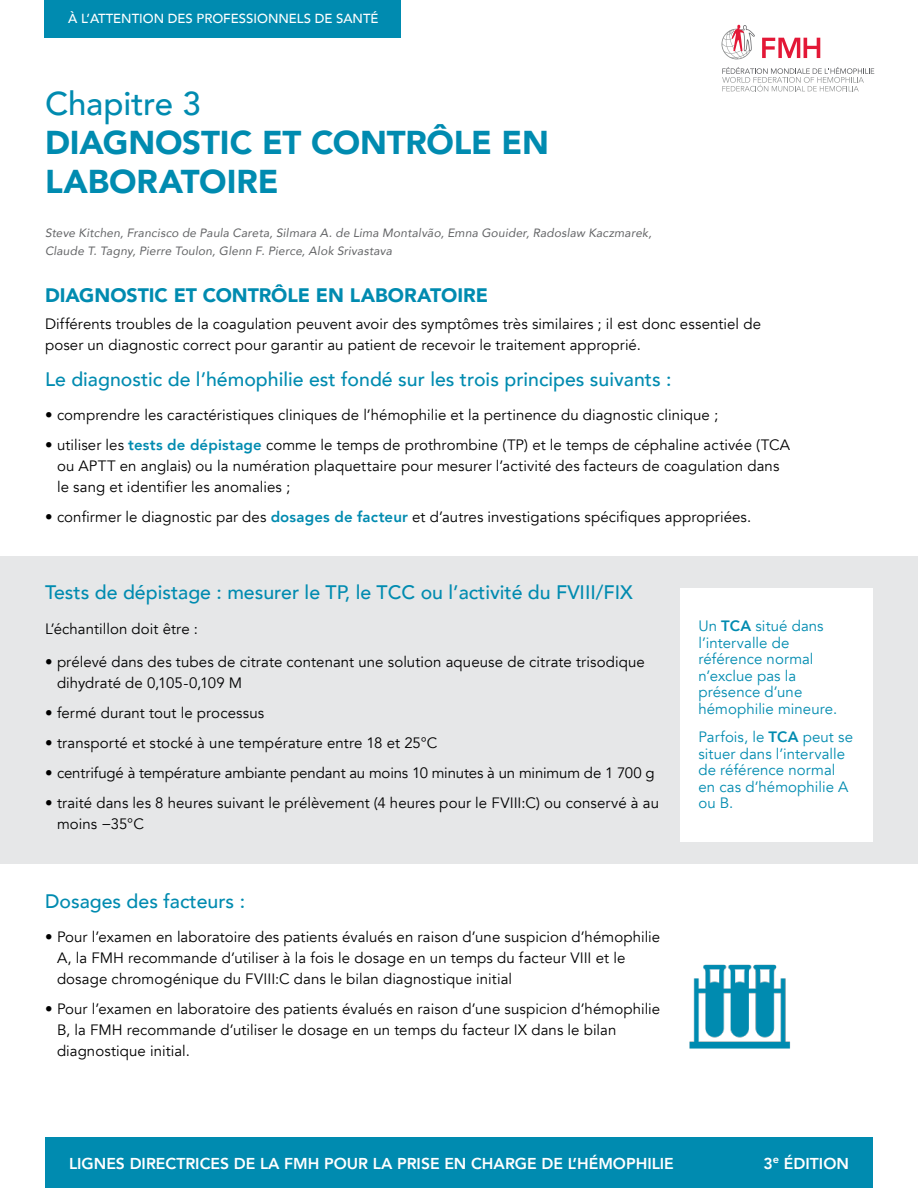
<style>
.page{position:relative;width:918px;height:1188px;background:#fff}
.page>*{position:absolute;margin:0;border:0;box-sizing:border-box;transform-origin:0 0}
.Chapter{font:900 33px/39px "Avenir";letter-spacing:-.005em;color:#008bb0}
.Chapter-2{font:500 33px "Avenir";letter-spacing:-.005em;color:#008bb0}
.Sous-titre{font:500 19.5px "Avenir";color:#008bb0}
.Titre{font:900 19.5px "Avenir";color:#008bb0}
.t1{font:800 15.75px "Avenir";color:#fff}
.Texte{font:15px/21px "Avenir";letter-spacing:.005em;color:#000}
.Texte-2{font:15px/16.5px "Avenir";letter-spacing:.005em;color:#008bb0}
.t2{font:500 13.2px "Avenir";color:#fff}
.Auteurs{font:italic 12px/18px "Avenir";letter-spacing:.015em;color:#636466}
.s1{font-weight:800;color:#008bb0}
.s2{font-weight:800}
</style>
<div class="page">
<div style="left:0;top:557px;width:918px;height:307px;background:#e6e7e8"></div>
<svg style="left:721px;top:24px;width:34px;height:35px"></svg>
<svg style="left:762px;top:38px;width:58px;height:20px"></svg>
<svg style="left:722px;top:67px;width:152px;height:25px"></svg>
<div style="left:45px;top:1137px;width:828px;height:51px;background:#008bb0"></div>
<div style="left:44px;top:0;width:356px;height:38px;background:#008bb0"></div>
<img style="left:689px;top:964px;width:102px;height:85px">
<div style="left:680px;top:588px;width:193px;height:254px;background:#fff"></div>
<p class="t2" style="left:68px;top:7px;width:312px">À L’ATTENTION DES PROFESSIONNELS DE SANTÉ</p>
<p class="Chapter-2" style="left:45px;top:75px;width:157px">Chapitre 3</p>
<p class="Chapter" style="left:45px;top:122px;width:506px">DIAGNOSTIC ET CONTRÔLE EN<br>LABORATOIRE</p>
<p class="Auteurs" style="left:45px;top:223px;width:608px">Steve Kitchen, Francisco de Paula Careta, Silmara A. de Lima Montalvão, Emna Gouider, Radoslaw Kaczmarek,<br>Claude T. Tagny, Pierre Toulon, Glenn F. Pierce, Alok Srivastava</p>
<p class="Titre" style="left:45px;top:278px;width:445px">DIAGNOSTIC ET CONTRÔLE EN LABORATOIRE</p>
<p class="Texte" style="left:45px;top:313px;width:718px">Différents troubles de la coagulation peuvent avoir des symptômes très similaires ; il est donc essentiel de poser un diagnostic correct pour garantir au patient de recevoir le traitement approprié.</p>
<p class="Sous-titre" style="left:45px;top:362px;width:628px">Le diagnostic de l’hémophilie est fondé sur les trois principes suivants :</p>
<p class="Texte" style="left:45px;top:405px;width:675px">• comprendre les caractéristiques cliniques de l’hémophilie et la pertinence du diagnostic clinique ;</p>
<p class="Texte" style="left:57px;top:435px;width:735px;text-indent:-12px">• utiliser les <span class="s1">tests de dépistage</span> comme le temps de prothrombine (TP) et le temps de céphaline activée (TCA ou APTT en anglais) ou la numération plaquettaire pour mesurer l’activité des facteurs de coagulation dans le sang et identifier les anomalies ;</p>
<p class="Texte" style="left:45px;top:507px;width:708px">• confirmer le diagnostic par des <span class="s1">dosages de facteur</span> et d’autres investigations spécifiques appropriées.</p>
<p class="Sous-titre" style="left:45px;top:576px;width:589px">Tests de dépistage : mesurer le TP, le TCC ou l’activité du FVIII/FIX</p>
<p class="Texte" style="left:45px;top:619px;width:155px">L’échantillon doit être :</p>
<p class="Texte" style="left:57px;top:652px;width:589px;text-indent:-12px">• prélevé dans des tubes de citrate contenant une solution aqueuse de citrate trisodique dihydraté de 0,105-0,109 M</p>
<p class="Texte" style="left:45px;top:703px;width:221px">• fermé durant tout le processus</p>
<p class="Texte" style="left:45px;top:733px;width:394px">• transporté et stocké à une température entre 18 et 25°C</p>
<p class="Texte" style="left:45px;top:763px;width:611px">• centrifugé à température ambiante pendant au moins 10 minutes à un minimum de 1 700 g</p>
<p class="Texte" style="left:57px;top:793px;width:604px;text-indent:-12px">• traité dans les 8 heures suivant le prélèvement (4 heures pour le FVIII:C) ou conservé à au moins −35°C</p>
<p class="Sous-titre" style="left:45px;top:884px;width:202px">Dosages des facteurs :</p>
<p class="Texte" style="left:57px;top:927px;width:605px;text-indent:-12px">• Pour l’examen en laboratoire des patients évalués en raison d’une suspicion d’hémophilie<br>A, la FMH recommande d’utiliser à la fois le dosage en un temps du facteur VIII et le dosage chromogénique du FVIII:C dans le bilan diagnostique initial</p>
<p class="Texte" style="left:57px;top:999px;width:605px;text-indent:-12px">• Pour l’examen en laboratoire des patients évalués en raison d’une suspicion d’hémophilie<br>B, la FMH recommande d’utiliser le dosage en un temps du facteur IX dans le bilan diagnostique initial.</p>
<p class="Texte-2" style="left:698px;top:618px;width:140px">Un <span class="s2">TCA</span> situé dans l’intervalle de référence normal n’exclue pas la présence d’une hémophilie mineure.</p>
<p class="Texte-2" style="left:698px;top:729px;width:156px">Parfois, le <span class="s2">TCA</span> peut se situer dans l’intervalle de référence normal en cas d’hémophilie A ou B.</p>
<p class="t1" style="left:69px;top:1151px;width:606px">LIGNES DIRECTRICES DE LA FMH POUR LA PRISE EN CHARGE DE L’HÉMOPHILIE</p>
<p class="t1" style="left:764px;top:1151px;width:87px">3<sup>e</sup> ÉDITION</p>
</div>
